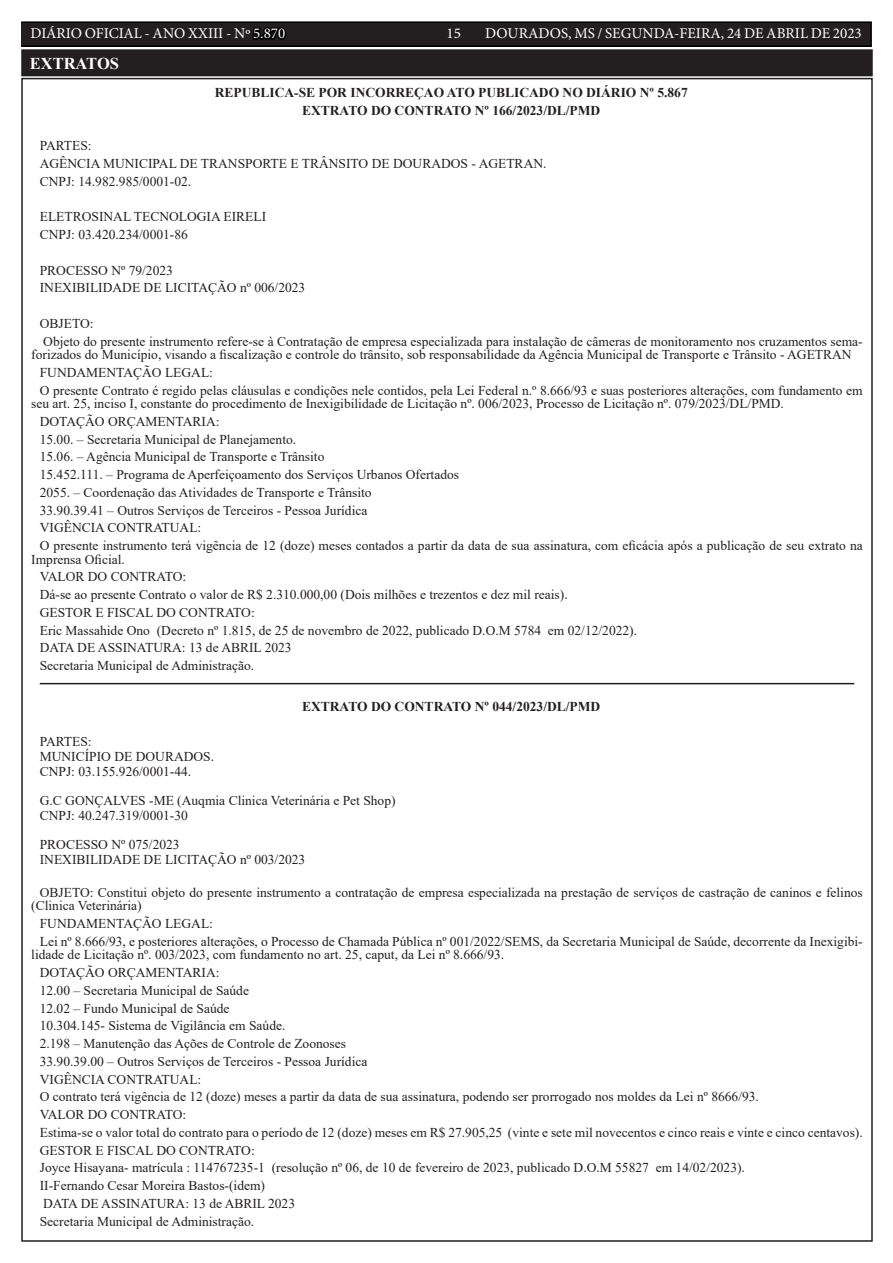
<style>
.page{position:relative;width:893px;height:1263px;background:#fff}
.page>*{position:absolute;margin:0;border:0;box-sizing:border-box;transform-origin:0 0}
.t1{font:700 16.5px "Times New Roman";color:#fff}
.t2{font:15px "Minion Pro";color:#fff}
.t3{font:13.5px/17.7px "Times New Roman";color:#231f20}
.t4{font:700 13.5px/17.7px "Times New Roman";color:#231f20;text-align:center}
.s1{color:#000}
</style>
<div class="page">
<div style="left:21px;top:22px;width:850px;height:24px;background:#231f20"></div>
<div style="left:21px;top:21px;width:851px;height:26px;border:2px solid #000"></div>
<hr style="left:40px;top:683px;width:814px;height:1px;background:#231f20">
<div style="left:23px;top:51px;width:848px;height:23px;background:#231f20"></div>
<div style="left:21px;top:49px;width:852px;height:27px;border:4px solid #231f20"></div>
<p class="t2" style="left:31px;top:24px;width:256px">DIÁRIO OFICIAL - ANO XXIII - Nº <span class="s1">5.870</span></p>
<p class="t2" style="left:447px;top:24px;width:16px">15</p>
<p class="t2" style="left:485px;top:24px;width:378px">DOURADOS, MS / SEGUNDA-FEIRA, 24 DE ABRIL DE 2023</p>
<p class="t1" style="left:30px;top:52px;width:91px">EXTRATOS</p>
<p class="t4" style="left:215px;top:83px;width:475px">REPUBLICA-SE POR INCORREÇAO ATO PUBLICADO NO DIÁRIO Nº 5.867<br>EXTRATO DO CONTRATO Nº 166/2023/DL/PMD</p>
<p class="t3" style="left:40px;top:136px;width:508px">PARTES:<br>AGÊNCIA MUNICIPAL DE TRANSPORTE E TRÂNSITO DE DOURADOS - AGETRAN.<br>CNPJ: 14.982.985/0001-02.</p>
<p class="t3" style="left:40px;top:207px;width:228px">ELETROSINAL TECNOLOGIA EIRELI<br>CNPJ: 03.420.234/0001-86</p>
<p class="t3" style="left:40px;top:261px;width:267px">PROCESSO Nº 79/2023<br>INEXIBILIDADE DE LICITAÇÃO nº 006/2023</p>
<p class="t3" style="left:40px;top:314px;width:824px">OBJETO:<br>Objeto do presente instrumento refere-se à Contratação de empresa especializada para instalação de câmeras de monitoramento nos cruzamentos sema-</p>
<p class="t3" style="left:40px;top:345px;width:824px;text-indent:-9px">forizados do Município, visando a fiscalização e controle do trânsito, sob responsabilidade da Agência Municipal de Transporte e Trânsito - AGETRAN<br>FUNDAMENTAÇÃO LEGAL:<br>O presente Contrato é regido pelas cláusulas e condições nele contidos, pela Lei Federal n.º 8.666/93 e suas posteriores alterações, com fundamento em</p>
<p class="t3" style="left:40px;top:394px;width:824px;text-indent:-9px">seu art. 25, inciso I, constante do procedimento de Inexigibilidade de Licitação nº. 006/2023, Processo de Licitação nº. 079/2023/DL/PMD.<br>DOTAÇÃO ORÇAMENTARIA:<br>15.00. – Secretaria Municipal de Planejamento.<br>15.06. – Agência Municipal de Transporte e Trânsito<br>15.452.111. – Programa de Aperfeiçoamento dos Serviços Urbanos Ofertados<br>2055. – Coordenação das Atividades de Transporte e Trânsito<br>33.90.39.41 – Outros Serviços de Terceiros - Pessoa Jurídica<br>VIGÊNCIA CONTRATUAL:<br>O presente instrumento terá vigência de 12 (doze) meses contados a partir da data de sua assinatura, com eficácia após a publicação de seu extrato na</p>
<p class="t3" style="left:40px;top:550px;width:599px;text-indent:-9px">Imprensa Oficial.<br>VALOR DO CONTRATO:<br>Dá-se ao presente Contrato o valor de R$ 2.310.000,00 (Dois milhões e trezentos e dez mil reais).<br>GESTOR E FISCAL DO CONTRATO:<br>Eric Massahide Ono (Decreto nº 1.815, de 25 de novembro de 2022, publicado D.O.M 5784 em 02/12/2022).<br>DATA DE ASSINATURA: 13 de ABRIL 2023<br>Secretaria Municipal de Administração.</p>
<p class="t4" style="left:302px;top:697px;width:300px">EXTRATO DO CONTRATO Nº 044/2023/DL/PMD</p>
<p class="t3" style="left:40px;top:734px;width:176px;line-height:14.7px">PARTES:<br>MUNICÍPIO DE DOURADOS.<br>CNPJ: 03.155.926/0001-44.</p>
<p class="t3" style="left:40px;top:793px;width:357px;line-height:14.7px">G.C GONÇALVES -ME (Auqmia Clinica Veterinária e Pet Shop)<br>CNPJ: 40.247.319/0001-30</p>
<p class="t3" style="left:40px;top:837px;width:267px;line-height:14.7px">PROCESSO Nº 075/2023<br>INEXIBILIDADE DE LICITAÇÃO nº 003/2023</p>
<p class="t3" style="left:31px;top:885px;width:833px;line-height:13.5px;text-indent:9px">OBJETO: Constitui objeto do presente instrumento a contratação de empresa especializada na prestação de serviços de castração de caninos e felinos (Clinica Veterinária)</p>
<p class="t3" style="left:40px;top:914px;width:824px">FUNDAMENTAÇÃO LEGAL:<br>Lei nº 8.666/93, e posteriores alterações, o Processo de Chamada Pública nº 001/2022/SEMS, da Secretaria Municipal de Saúde, decorrente da Inexigibi-</p>
<p class="t3" style="left:40px;top:945px;width:824px;text-indent:-9px">lidade de Licitação nº. 003/2023, com fundamento no art. 25, caput, da Lei nº 8.666/93.<br>DOTAÇÃO ORÇAMENTARIA:<br>12.00 – Secretaria Municipal de Saúde<br>12.02 – Fundo Municipal de Saúde<br>10.304.145- Sistema de Vigilância em Saúde.<br>2.198 – Manutenção das Ações de Controle de Zoonoses<br>33.90.39.00 – Outros Serviços de Terceiros - Pessoa Jurídica<br>VIGÊNCIA CONTRATUAL:<br>O contrato terá vigência de 12 (doze) meses a partir da data de sua assinatura, podendo ser prorrogado nos moldes da Lei nº 8666/93.<br>VALOR DO CONTRATO:<br>Estima-se o valor total do contrato para o período de 12 (doze) meses em R$ 27.905,25 (vinte e sete mil novecentos e cinco reais e vinte e cinco centavos).<br>GESTOR E FISCAL DO CONTRATO:<br>Joyce Hisayana- matrícula : 114767235-1 (resolução nº 06, de 10 de fevereiro de 2023, publicado D.O.M 55827 em 14/02/2023).<br>II-Fernando Cesar Moreira Bastos-(idem)<br>DATA DE ASSINATURA: 13 de ABRIL 2023<br>Secretaria Municipal de Administração.</p>
</div>
